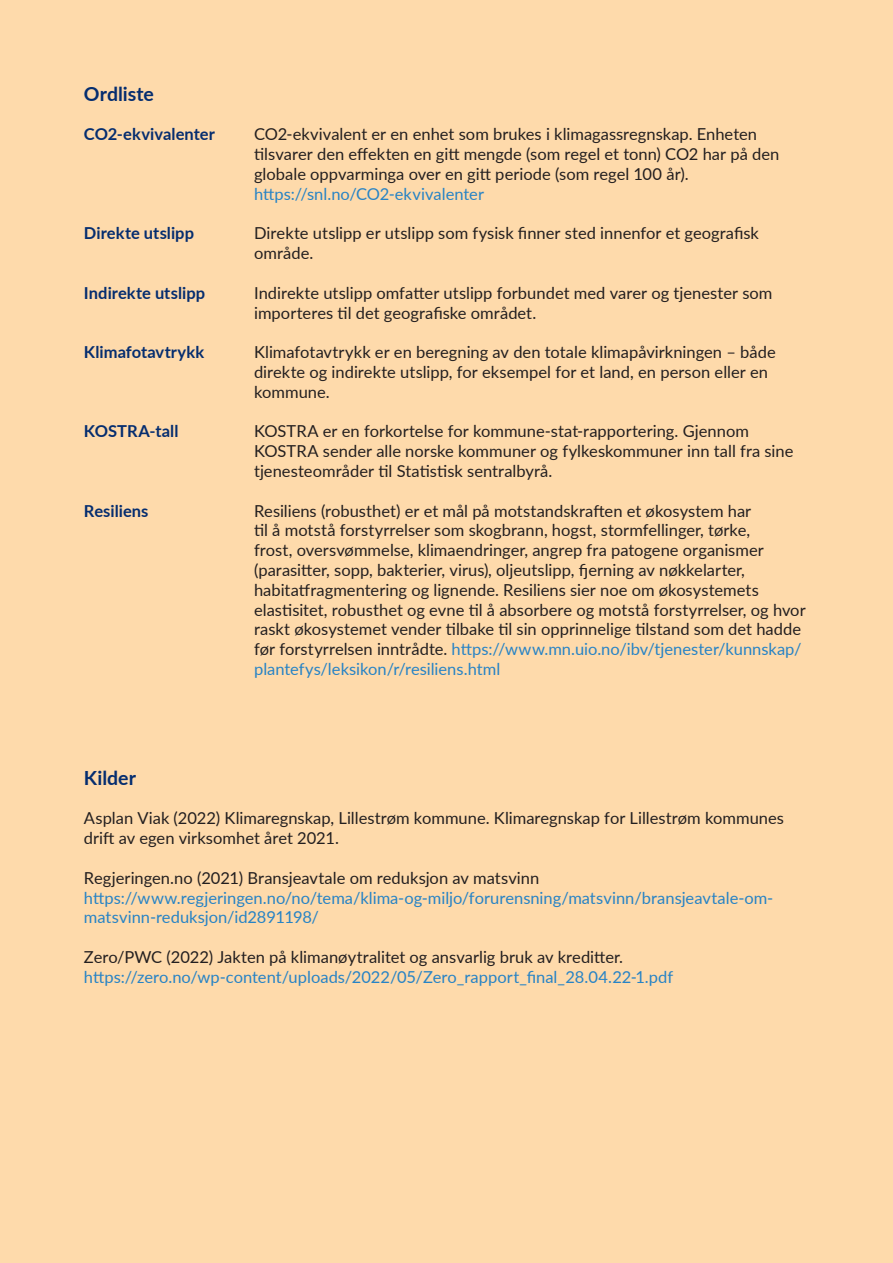
<style>
.page{position:relative;width:893px;height:1263px;background:#fedaab}
.page>*{position:absolute;margin:0;border:0;box-sizing:border-box;transform-origin:0 0}
.t1{font:700 19.5px "Lato";color:#052d6f}
.t2{font:16.5px/19.8px "Lato";color:#231f20}
.t3{font:16.5px/19.8px "Lato";color:#2783c5}
.t4{font:700 16.5px "Lato";letter-spacing:.005em;color:#052d6f}
.s1{color:#2783c5}
</style>
<div class="page">
<p class="t1" style="left:84px;top:79px;width:71px">Ordliste</p>
<p class="t4" style="left:84px;top:122px;width:132px">CO2-ekvivalenter</p>
<p class="t2" style="left:254px;top:124px;width:527px">CO2-ekvivalent er en enhet som brukes i klimagassregnskap. Enheten tilsvarer den effekten en gitt mengde (som regel et tonn) CO2 har på den globale oppvarminga over en gitt periode (som regel 100 år).</p>
<p class="t3" style="left:254px;top:183px;width:231px">https://snl.no/CO2-ekvivalenter</p>
<p class="t4" style="left:84px;top:221px;width:112px">Direkte utslipp</p>
<p class="t2" style="left:254px;top:223px;width:506px">Direkte utslipp er utslipp som fysisk finner sted innenfor et geografisk område.</p>
<p class="t4" style="left:84px;top:281px;width:123px">Indirekte utslipp</p>
<p class="t2" style="left:254px;top:282px;width:520px">Indirekte utslipp omfatter utslipp forbundet med varer og tjenester som importeres til det geografiske området.</p>
<p class="t4" style="left:84px;top:340px;width:122px">Klimafotavtrykk</p>
<p class="t2" style="left:254px;top:342px;width:523px">Klimafotavtrykk er en beregning av den totale klimapåvirkningen – både direkte og indirekte utslipp, for eksempel for et land, en person eller en kommune.</p>
<p class="t4" style="left:84px;top:419px;width:96px">KOSTRA-tall</p>
<p class="t2" style="left:254px;top:421px;width:541px">KOSTRA er en forkortelse for kommune-stat-rapportering. Gjennom<br>KOSTRA sender alle norske kommuner og fylkeskommuner inn tall fra sine tjenesteområder til Statistisk sentralbyrå.</p>
<p class="t4" style="left:84px;top:498px;width:66px">Resiliens</p>
<p class="t2" style="left:254px;top:500px;width:553px">Resiliens (robusthet) er et mål på motstandskraften et økosystem har<br>til å motstå forstyrrelser som skogbrann, hogst, stormfellinger, tørke,<br>frost, oversvømmelse, klimaendringer, angrep fra patogene organismer (parasitter, sopp, bakterier, virus), oljeutslipp, fjerning av nøkkelarter, habitatfragmentering og lignende. Resiliens sier noe om økosystemets elastisitet, robusthet og evne til å absorbere og motstå forstyrrelser, og hvor raskt økosystemet vender tilbake til sin opprinnelige tilstand som det hadde før forstyrrelsen inntrådte. <span class="s1">https://www.mn.uio.no/ibv/tjenester/kunnskap/ plantefys/leksikon/r/resiliens.html</span></p>
<p class="t1" style="left:84px;top:763px;width:54px">Kilder</p>
<p class="t2" style="left:84px;top:808px;width:702px">Asplan Viak (2022) Klimaregnskap, Lillestrøm kommune. Klimaregnskap for Lillestrøm kommunes drift av egen virksomhet året 2021.</p>
<p class="t2" style="left:84px;top:867px;width:457px">Regjeringen.no (2021) Bransjeavtale om reduksjon av matsvinn</p>
<p class="t3" style="left:84px;top:887px;width:691px">https://www.regjeringen.no/no/tema/klima-og-miljo/forurensning/matsvinn/bransjeavtale-om&shy;matsvinn-reduksjon/id2891198/</p>
<p class="t2" style="left:84px;top:946px;width:541px">Zero/PWC (2022) Jakten på klimanøytralitet og ansvarlig bruk av kreditter.</p>
<p class="t3" style="left:84px;top:966px;width:591px">https://zero.no/wp-content/uploads/2022/05/Zero_rapport_final_28.04.22-1.pdf</p>
</div>
